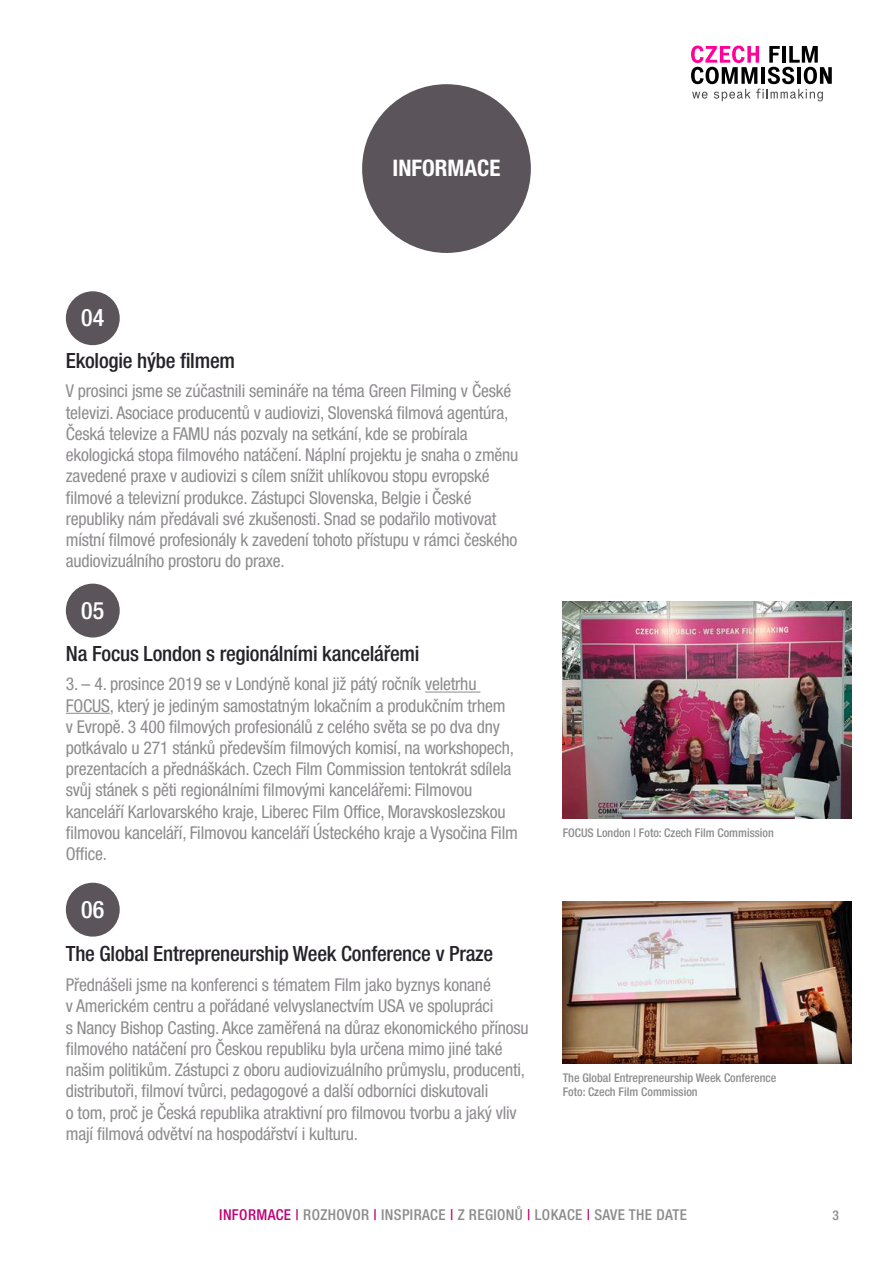
<style>
.page{position:relative;width:893px;height:1263px;background:#fff}
.page>*{position:absolute;margin:0;border:0;box-sizing:border-box;transform-origin:0 0}
.t1{font:500 condensed 24px "Helvetica Neue LT Pro";color:#fff}
.t2{font:700 condensed 22.8px "Helvetica Neue LT Pro";color:#fff}
.t3{font:500 condensed 21px "Helvetica Neue LT Pro";letter-spacing:-.01em;color:#25222a}
.t4{font:condensed 17.7px/21.3px "Helvetica Neue LT Pro";letter-spacing:-.01em;color:#8e8b8e}
.t5{font:500 condensed 15px "Helvetica Neue LT Pro";letter-spacing:.025em;color:#8e8b8e}
.t6{font:500 condensed 13.5px "Helvetica Neue LT Pro";color:#8e8b8e}
.t7{font:500 condensed 12px/14.4px "Helvetica Neue LT Pro";color:#8e8b8e}
.s1{color:#c10077}
</style>
<div class="page">
<div style="left:362px;top:84px;width:169px;height:169px;background:#5b555b;border-radius:50%"></div>
<svg style="left:691px;top:46px;width:141px;height:55px"></svg>
<hr style="left:425px;top:692px;width:55px;height:1px;background:#8e8b8e">
<hr style="left:66px;top:713px;width:44px;height:1px;background:#8e8b8e">
<div style="left:66px;top:291px;width:54px;height:54px;background:#5b555b;border-radius:50%"></div>
<img style="left:563px;top:901px;width:288px;height:163px">
<img style="left:563px;top:602px;width:288px;height:216px">
<div style="left:66px;top:584px;width:54px;height:53px;background:#5b555b;border-radius:50%"></div>
<div style="left:66px;top:883px;width:54px;height:53px;background:#5b555b;border-radius:50%"></div>
<h1 class="t1" style="left:81px;top:304px;width:25px">04</h1>
<p class="t2" style="left:393px;top:154px;width:109px">INFORMACE</p>
<p class="t3" style="left:66px;top:348px;width:171px">Ekologie hýbe filmem</p>
<p class="t4" style="left:66px;top:380px;width:454px">V prosinci jsme se zúčastnili semináře na téma Green Filming v České televizi. Asociace producentů v audiovizi, Slovenská filmová agentúra, Česká televize a FAMU nás pozvaly na setkání, kde se probírala ekologická stopa filmového natáčení. Náplní projektu je snaha o změnu zavedené praxe v audiovizi s cílem snížit uhlíkovou stopu evropské filmové a televizní produkce. Zástupci Slovenska, Belgie i České republiky nám předávali své zkušenosti. Snad se podařilo motivovat místní filmové profesionály k zavedení tohoto přístupu v rámci českého audiovizuálního prostoru do praxe.</p>
<h1 class="t1" style="left:81px;top:596px;width:25px">05</h1>
<p class="t3" style="left:66px;top:641px;width:355px">Na Focus London s regionálními kancelářemi</p>
<p class="t4" style="left:66px;top:673px;width:454px">3. – 4. prosince 2019 se v Londýně konal již pátý ročník veletrhu FOCUS, který je jediným samostatným lokačním a produkčním trhem<br>v Evropě. 3 400 filmových profesionálů z celého světa se po dva dny potkávalo u 271 stánků především filmových komisí, na workshopech, prezentacích a přednáškách. Czech Film Commission tentokrát sdílela svůj stánek s pěti regionálními filmovými kancelářemi: Filmovou kanceláří Karlovarského kraje, Liberec Film Office, Moravskoslezskou filmovou kanceláří, Filmovou kanceláří Ústeckého kraje a Vysočina Film Office.</p>
<h1 class="t1" style="left:81px;top:895px;width:25px">06</h1>
<p class="t3" style="left:66px;top:941px;width:429px">The Global Entrepreneurship Week Conference v Praze</p>
<p class="t4" style="left:66px;top:974px;width:464px">Přednášeli jsme na konferenci s tématem Film jako byznys konané<br>v Americkém centru a pořádané velvyslanectvím USA ve spolupráci<br>s Nancy Bishop Casting. Akce zaměřená na důraz ekonomického přínosu filmového natáčení pro Českou republiku byla určena mimo jiné také našim politikům. Zástupci z oboru audiovizuálního průmyslu, producenti, distributoři, filmoví tvůrci, pedagogové a další odborníci diskutovali<br>o tom, proč je Česká republika atraktivní pro filmovou tvorbu a jaký vliv mají filmová odvětví na hospodářství i kulturu.</p>
<p class="t7" style="left:563px;top:825px;width:213px">FOCUS London | Foto: Czech Film Commission</p>
<p class="t7" style="left:563px;top:1070px;width:215px">The Global Entrepreneurship Week Conference<br>Foto: Czech Film Commission</p>
<p class="t5" style="left:219px;top:1205px;width:469px"><span class="s1">INFORMACE |</span> ROZHOVOR <span class="s1">|</span> INSPIRACE <span class="s1">|</span> Z REGIONŮ <span class="s1">|</span> LOKACE <span class="s1">|</span> SAVE THE DATE</p>
<p class="t6" style="left:832px;top:1207px;width:8px">3</p>
</div>
